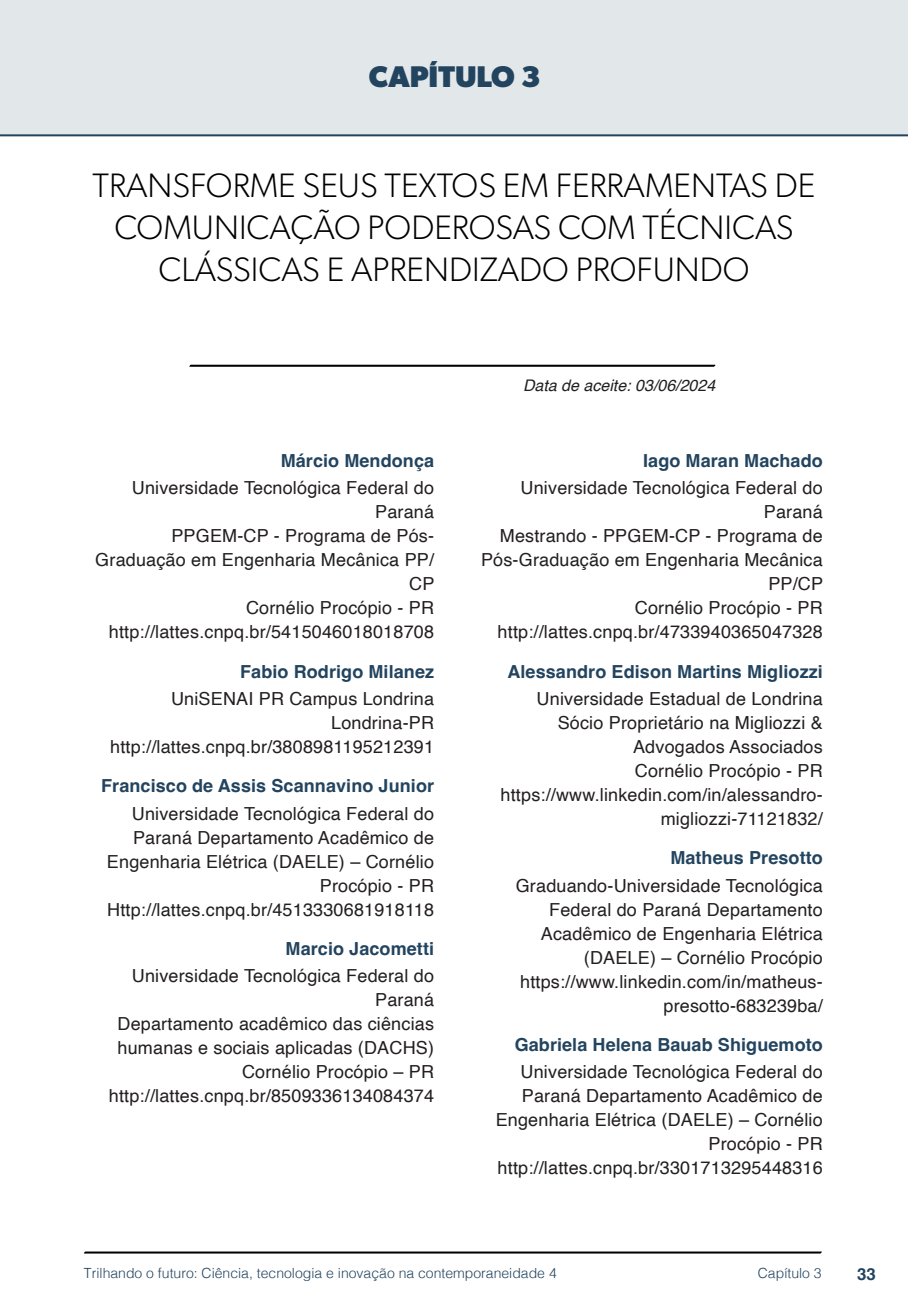
<style>
.page{position:relative;width:908px;height:1304px;background:#fff}
.page>*{position:absolute;margin:0;border:0;box-sizing:border-box;transform-origin:0 0}
.nome_artigos{font:300 34px/42px "Gibson";color:#000;text-align:center}
.capítulos{font:700 30px "Gibson";color:#23445f}
.info_autores{font:18px/24px "Helvetica";letter-spacing:.01em;color:#231f20;text-align:right}
.nome_autores{font:700 18px "Helvetica";letter-spacing:.005em;color:#23445f}
.t1{font:700 16.8px "Helvetica";color:#23445f}
.t2{font:italic 16px "Helvetica";color:#231f20}
.t3{font:300 14px "Helvetica";color:#23445f}
</style>
<div class="page">
<svg style="left:84px;top:1251px;width:737px;height:3px;background:#515151"></svg>
<div style="left:0;top:0;width:907px;height:136px;background:#e2e7e9"></div>
<svg style="left:189px;top:364px;width:526px;height:3px;background:#4f4f4f"></svg>
<div style="left:44px;top:72px;width:68px;height:61px;background:#e2e7e9"></div>
<p class="capítulos" style="left:369px;top:58px;width:173px">CAPÍTULO 3</p>
<p class="nome_artigos" style="left:93px;top:164px;width:723px">TRANSFORME SEUS TEXTOS EM FERRAMENTAS DE<br>COMUNICAÇÃO PODEROSAS COM TÉCNICAS<br>CLÁSSICAS E APRENDIZADO PROFUNDO</p>
<p class="nome_autores" style="left:280px;top:450px;width:155px">Márcio Mendonça</p>
<p class="info_autores" style="left:132px;top:477px;width:303px">Universidade Tecnológica Federal do<br>Paraná</p>
<p class="info_autores" style="left:95px;top:525px;width:340px">PPGEM-CP - Programa de Pós-<br>Graduação em Engenharia Mecânica PP/<br>CP</p>
<p class="info_autores" style="left:246px;top:597px;width:189px">Cornélio Procópio - PR</p>
<p class="info_autores" style="left:109px;top:621px;width:326px">http://lattes.cnpq.br/5415046018018708</p>
<p class="nome_autores" style="left:240px;top:660px;width:195px">Fabio Rodrigo Milanez</p>
<p class="info_autores" style="left:171px;top:687px;width:264px">UniSENAI PR Campus Londrina</p>
<p class="info_autores" style="left:331px;top:711px;width:104px">Londrina-PR</p>
<p class="info_autores" style="left:110px;top:735px;width:325px">http://lattes.cnpq.br/3808981195212391</p>
<p class="nome_autores" style="left:101px;top:775px;width:334px">Francisco de Assis Scannavino Junior</p>
<p class="info_autores" style="left:107px;top:802px;width:328px">Universidade Tecnológica Federal do<br>Paraná Departamento Acadêmico de<br>Engenharia Elétrica (DAELE) – Cornélio<br>Procópio - PR</p>
<p class="info_autores" style="left:107px;top:898px;width:328px">Http://lattes.cnpq.br/4513330681918118</p>
<p class="nome_autores" style="left:285px;top:938px;width:150px">Marcio Jacometti</p>
<p class="info_autores" style="left:132px;top:965px;width:303px">Universidade Tecnológica Federal do<br>Paraná</p>
<p class="info_autores" style="left:117px;top:1013px;width:318px;text-align:left">Departamento acadêmico das ciências humanas e sociais aplicadas (DACHS)</p>
<p class="info_autores" style="left:242px;top:1061px;width:193px">Cornélio Procópio – PR</p>
<p class="info_autores" style="left:109px;top:1085px;width:326px">http://lattes.cnpq.br/8509336134084374</p>
<p class="t2" style="left:523px;top:373px;width:194px">Data de aceite: 03/06/2024</p>
<p class="nome_autores" style="left:642px;top:450px;width:181px">Iago Maran Machado</p>
<p class="info_autores" style="left:520px;top:477px;width:303px">Universidade Tecnológica Federal do<br>Paraná</p>
<p class="info_autores" style="left:481px;top:525px;width:343px">Mestrando - PPGEM-CP - Programa de<br>Pós-Graduação em Engenharia Mecânica<br>PP/CP</p>
<p class="info_autores" style="left:634px;top:597px;width:189px">Cornélio Procópio - PR</p>
<p class="info_autores" style="left:497px;top:621px;width:326px">http://lattes.cnpq.br/4733940365047328</p>
<p class="nome_autores" style="left:507px;top:660px;width:317px">Alessandro Edison Martins Migliozzi</p>
<p class="info_autores" style="left:536px;top:687px;width:287px">Universidade Estadual de Londrina</p>
<p class="info_autores" style="left:557px;top:711px;width:266px">Sócio Proprietário na Migliozzi &amp;<br>Advogados Associados</p>
<p class="info_autores" style="left:634px;top:759px;width:189px">Cornélio Procópio - PR</p>
<p class="info_autores" style="left:500px;top:783px;width:323px">https://www.linkedin.com/in/alessandro&shy;migliozzi-71121832/</p>
<p class="nome_autores" style="left:670px;top:847px;width:154px">Matheus Presotto</p>
<p class="info_autores" style="left:515px;top:874px;width:308px">Graduando-Universidade Tecnológica Federal do Paraná Departamento Acadêmico de Engenharia Elétrica (DAELE) – Cornélio Procópio</p>
<p class="info_autores" style="left:520px;top:970px;width:304px">https://www.linkedin.com/in/matheus&shy;presotto-683239ba/</p>
<p class="nome_autores" style="left:514px;top:1034px;width:309px">Gabriela Helena Bauab Shiguemoto</p>
<p class="info_autores" style="left:495px;top:1061px;width:328px">Universidade Tecnológica Federal do<br>Paraná Departamento Acadêmico de<br>Engenharia Elétrica (DAELE) – Cornélio<br>Procópio - PR</p>
<p class="info_autores" style="left:497px;top:1157px;width:326px">http://lattes.cnpq.br/3301713295448316</p>
<p class="t3" style="left:84px;top:1261px;width:474px">Trilhando o futuro: Ciência, tecnologia e inovação na contemporaneidade 4</p>
<p class="t3" style="left:757px;top:1261px;width:65px">Capítulo 3</p>
<p class="t1" style="left:856px;top:1264px;width:20px">33</p>
</div>
